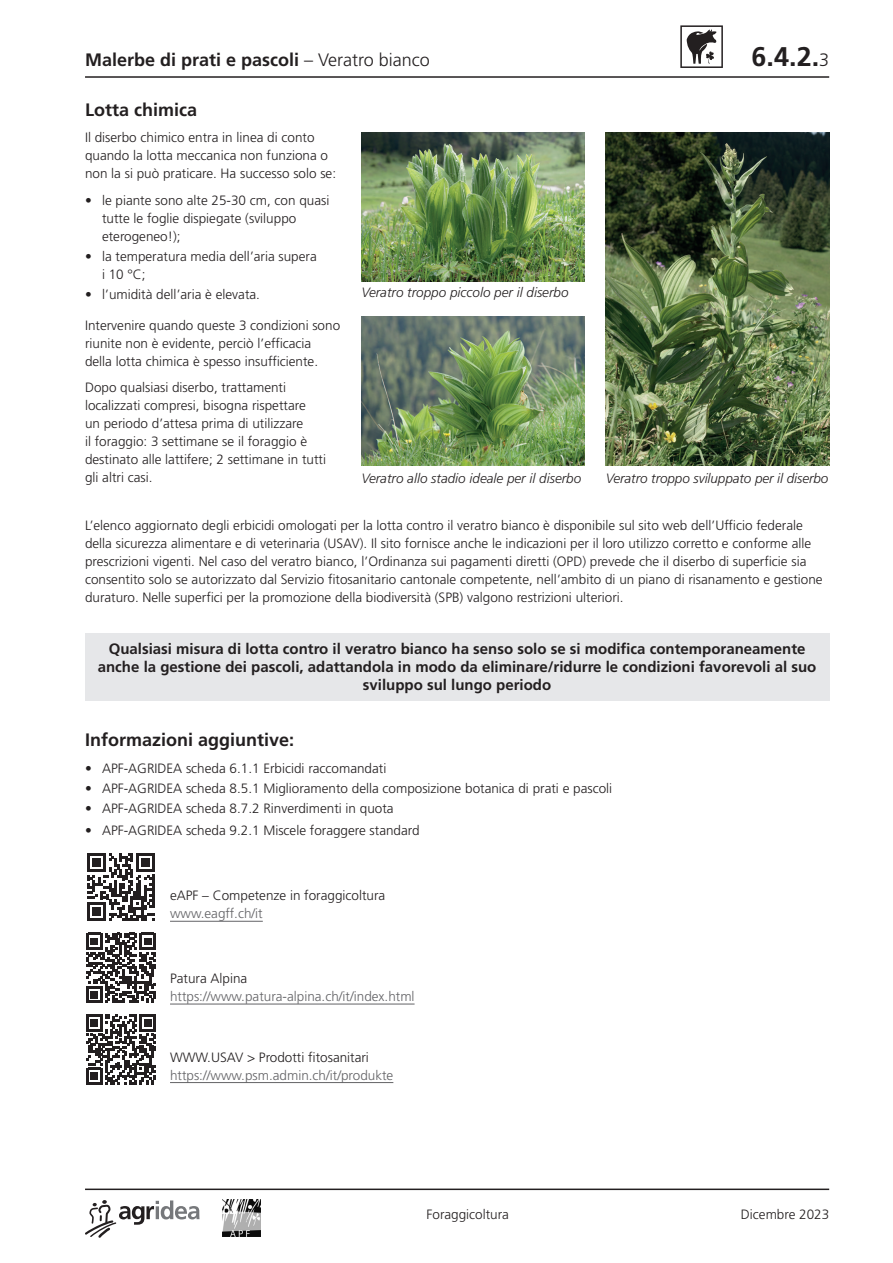
<style>
.page{position:relative;width:893px;height:1263px;background:#fff}
.page>*{position:absolute;margin:0;border:0;box-sizing:border-box;transform-origin:0 0}
.Kopfzeile___Entête{font:700 27px "Frutiger LT Pro";color:#231f20}
.Kopfzeile___Entête-2{font:700 18px "Frutiger LT Pro";color:#231f20}
.Titolo_2{font:700 18px "Frutiger LT Pro";color:#231f20}
.Importante{font:700 15px/18px "Frutiger LT Pro";color:#231f20;text-align:center}
.Standard_IT{font:300 13.5px/18px "Frutiger LT Pro";color:#231f20}
.Standard_IT-2{font:300 13.5px/18px "Frutiger LT Pro";color:#636366}
.Legenda{font:italic 300 13.5px "Frutiger LT Pro";color:#231f20}
.s1{font-weight:300}
.s2{font-weight:300;font-size:18px}
.s3{color:#636366}
.s4{color:#231f20}
</style>
<div class="page">
<svg style="left:85px;top:1200px;width:114px;height:37px"></svg>
<hr style="left:85px;top:1188px;width:744px;height:2px;background:#231f20">
<img style="left:222px;top:1199px;width:39px;height:37px">
<hr style="left:85px;top:76px;width:744px;height:2px;background:#231f20">
<div style="left:85px;top:633px;width:744px;height:67px;background:#e6e7e9"></div>
<hr style="left:170px;top:921px;width:93px;height:1px;background:#636366">
<hr style="left:170px;top:1004px;width:245px;height:1px;background:#636366">
<hr style="left:170px;top:1082px;width:223px;height:1px;background:#636366">
<img style="left:361px;top:133px;width:224px;height:148px">
<img style="left:361px;top:316px;width:224px;height:149px">
<img style="left:606px;top:133px;width:223px;height:332px">
<svg style="left:87px;top:853px;width:68px;height:68px"></svg>
<svg style="left:86px;top:1014px;width:70px;height:70px"></svg>
<svg style="left:86px;top:933px;width:70px;height:70px"></svg>
<svg style="left:680px;top:25px;width:43px;height:43px"></svg>
<p class="Kopfzeile___Entête-2" style="left:85px;top:49px;width:346px">Malerbe di prati e pascoli <span class="s1">– Veratro bianco</span></p>
<p class="Kopfzeile___Entête" style="left:752px;top:40px;width:79px">6.4.2.<span class="s2">3</span></p>
<p class="Titolo_2" style="left:85px;top:99px;width:114px">Lotta chimica</p>
<p class="Standard_IT" style="left:85px;top:128px;width:253px">Il diserbo chimico entra in linea di conto quando la lotta meccanica non funziona o non la si può praticare. Ha successo solo se:</p>
<p class="Standard_IT" style="left:102px;top:191px;width:229px;text-indent:-17px">• le piante sono alte 25-30 cm, con quasi tutte le foglie dispiegate (sviluppo eterogeneo!);</p>
<p class="Standard_IT" style="left:102px;top:247px;width:216px;text-indent:-17px">• la temperatura media dell’aria supera i 10 °C;</p>
<p class="Standard_IT" style="left:85px;top:285px;width:176px">• l’umidità dell’aria è elevata.</p>
<p class="Standard_IT" style="left:85px;top:316px;width:257px">Intervenire quando queste 3 condizioni sono riunite non è evidente, perciò l’efficacia della lotta chimica è spesso insufficiente.</p>
<p class="Standard_IT" style="left:85px;top:378px;width:243px">Dopo qualsiasi diserbo, trattamenti localizzati compresi, bisogna rispettare<br>un periodo d’attesa prima di utilizzare<br>il foraggio: 3 settimane se il foraggio è destinato alle lattifere; 2 settimane in tutti gli altri casi.</p>
<p class="Standard_IT" style="left:85px;top:516px;width:739px">L’elenco aggiornato degli erbicidi omologati per la lotta contro il veratro bianco è disponibile sul sito web dell’Ufficio federale della sicurezza alimentare e di veterinaria (USAV). Il sito fornisce anche le indicazioni per il loro utilizzo corretto e conforme alle prescrizioni vigenti. Nel caso del veratro bianco, l’Ordinanza sui pagamenti diretti (OPD) prevede che il diserbo di superficie sia consentito solo se autorizzato dal Servizio fitosanitario cantonale competente, nell’ambito di un piano di risanamento e gestione duraturo. Nelle superfici per la promozione della biodiversità (SPB) valgono restrizioni ulteriori.</p>
<p class="Importante" style="left:98px;top:640px;width:720px">Qualsiasi misura di lotta contro il veratro bianco ha senso solo se si modifica contemporaneamente anche la gestione dei pascoli, adattandola in modo da eliminare/ridurre le condizioni favorevoli al suo sviluppo sul lungo periodo</p>
<p class="Titolo_2" style="left:85px;top:729px;width:211px">Informazioni aggiuntive:</p>
<p class="Standard_IT" style="left:85px;top:759px;width:303px">• APF-AGRIDEA scheda 6.1.1 Erbicidi raccomandati</p>
<p class="Standard_IT" style="left:85px;top:779px;width:529px">• APF-AGRIDEA scheda 8.5.1 Miglioramento della composizione botanica di prati e pascoli</p>
<p class="Standard_IT" style="left:85px;top:800px;width:310px">• APF-AGRIDEA scheda 8.7.2 Rinverdimenti in quota</p>
<p class="Standard_IT" style="left:85px;top:822px;width:336px">• APF-AGRIDEA scheda 9.2.1 Miscele foraggere standard</p>
<p class="Legenda" style="left:361px;top:284px;width:209px">Veratro troppo piccolo per il diserbo</p>
<p class="Legenda" style="left:361px;top:470px;width:221px">Veratro allo stadio ideale per il diserbo</p>
<p class="Legenda" style="left:606px;top:470px;width:224px">Veratro troppo sviluppato per il diserbo</p>
<p class="Standard_IT" style="left:170px;top:887px;width:217px">eAPF – Competenze in foraggicoltura <span class="s3">www.eagff.ch/it</span></p>
<p class="Standard_IT-2" style="left:170px;top:969px;width:246px"><span class="s4">Patura Alpina </span>https://www.patura-alpina.ch/it/index.html</p>
<p class="Standard_IT-2" style="left:170px;top:1048px;width:225px"><span class="s4">WWW.USAV &gt; Prodotti fitosanitari </span>https://www.psm.admin.ch/it/produkte</p>
<p class="Standard_IT" style="left:426px;top:1205px;width:84px">Foraggicoltura</p>
<p class="Standard_IT" style="left:741px;top:1205px;width:90px">Dicembre 2023</p>
</div>
